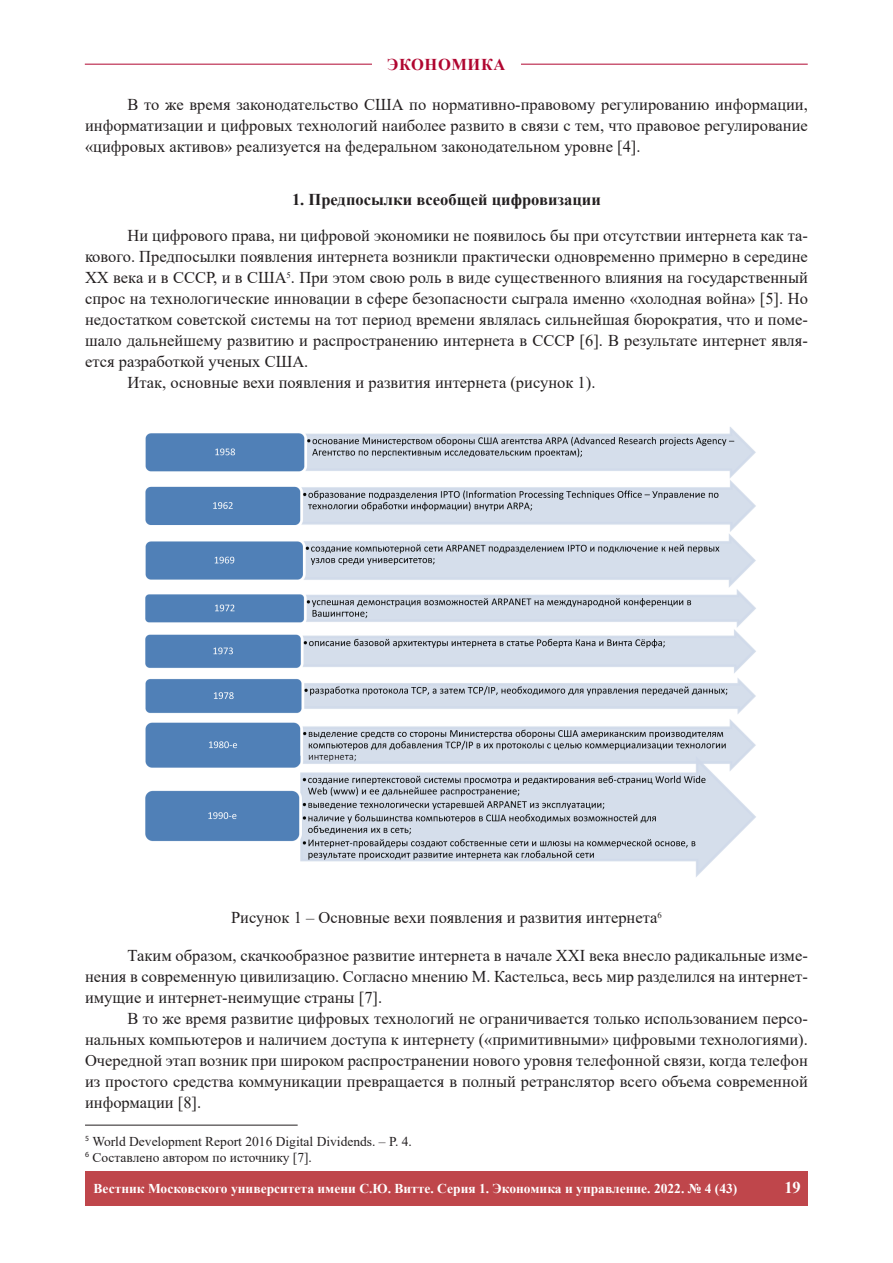
<style>
.page{position:relative;width:893px;height:1263px;background:#fff}
.page>*{position:absolute;margin:0;border:0;box-sizing:border-box;transform-origin:0 0}
.t1{font:16.5px/21px "Times New Roman";color:#231f20;text-align:justify}
.t2{font:700 16.5px "Times New Roman";color:#231f20}
.t3{font:700 16.5px "Times New Roman";letter-spacing:.035em;color:#b00630}
.t4{font:700 16.5px "Times New Roman";color:#fff}
.t5{font:700 13.5px "Times New Roman";color:#fff}
.t6{font:13.5px/16.2px "Times New Roman";color:#231f20}
</style>
<div class="page">
<hr style="left:85px;top:64px;width:723px;height:1px;background:#b00630">
<div style="left:372px;top:58px;width:149px;height:12px;background:#fff"></div>
<div style="left:85px;top:1171px;width:723px;height:34px;background:#bf464b"></div>
<img style="left:145px;top:427px;width:611px;height:450px">
<hr style="left:85px;top:1125px;width:213px;height:1px;background:#231f20">
<p class="t3" style="left:387px;top:52px;width:120px">ЭКОНОМИКА</p>
<p class="t1" style="left:85px;top:94px;width:724px;text-indent:43px">В то же время законодательство США по нормативно-правовому регулированию информации, информатизации и цифровых технологий наиболее развито в связи с тем, что правовое регулирование «цифровых активов» реализуется на федеральном законодательном уровне [4].</p>
<p class="t2" style="left:292px;top:188px;width:310px">1. Предпосылки всеобщей цифровизации</p>
<p class="t1" style="left:128px;top:224px;width:682px">Ни цифрового права, ни цифровой экономики не появилось бы при отсутствии интернета как та-</p>
<p class="t1" style="left:85px;top:245px;width:724px">кового. Предпосылки появления интернета возникли практически одновременно примерно в середине</p>
<p class="t1" style="left:85px;top:266px;width:724px">XX века и в СССР, и в США<sup>5</sup>. При этом свою роль в виде существенного влияния на государственный</p>
<p class="t1" style="left:85px;top:287px;width:724px">спрос на технологические инновации в сфере безопасности сыграла именно «холодная война» [5]. Но</p>
<p class="t1" style="left:85px;top:308px;width:724px">недостатком советской системы на тот период времени являлась сильнейшая бюрократия, что и поме-</p>
<p class="t1" style="left:85px;top:329px;width:724px">шало дальнейшему развитию и распространению интернета в СССР [6]. В результате интернет явля-</p>
<p class="t1" style="left:85px;top:350px;width:225px">ется разработкой ученых США.</p>
<p class="t1" style="left:128px;top:371px;width:469px">Итак, основные вехи появления и развития интернета (рисунок 1).</p>
<p class="t1" style="left:231px;top:906px;width:432px">Рисунок 1 – Основные вехи появления и развития интернета<sup>6</sup></p>
<p class="t1" style="left:85px;top:944px;width:724px;text-indent:43px">Таким образом, скачкообразное развитие интернета в начале XXI века внесло радикальные изме&shy;нения в современную цивилизацию. Согласно мнению М. Кастельса, весь мир разделился на интернет&shy;имущие и интернет-неимущие страны [7].</p>
<p class="t1" style="left:85px;top:1007px;width:724px;text-indent:43px">В то же время развитие цифровых технологий не ограничивается только использованием персо&shy;нальных компьютеров и наличием доступа к интернету («примитивными» цифровыми технологиями).<br>Очередной этап возник при широком распространении нового уровня телефонной связи, когда телефон из простого средства коммуникации превращается в полный ретранслятор всего объема современной информации [8].</p>
<p class="t6" style="left:85px;top:1132px;width:328px"><sup>5</sup> World Development Report 2016 Digital Dividends. – P. 4.<br><sup>6</sup> Составлено автором по источнику [7].</p>
<p class="t5" style="left:94px;top:1179px;width:645px">Вестник Московского университета имени С.Ю. Витте. Серия 1. Экономика и управление. 2022. № 4 (43)</p>
<p class="t4" style="left:784px;top:1175px;width:18px">19</p>
</div>
